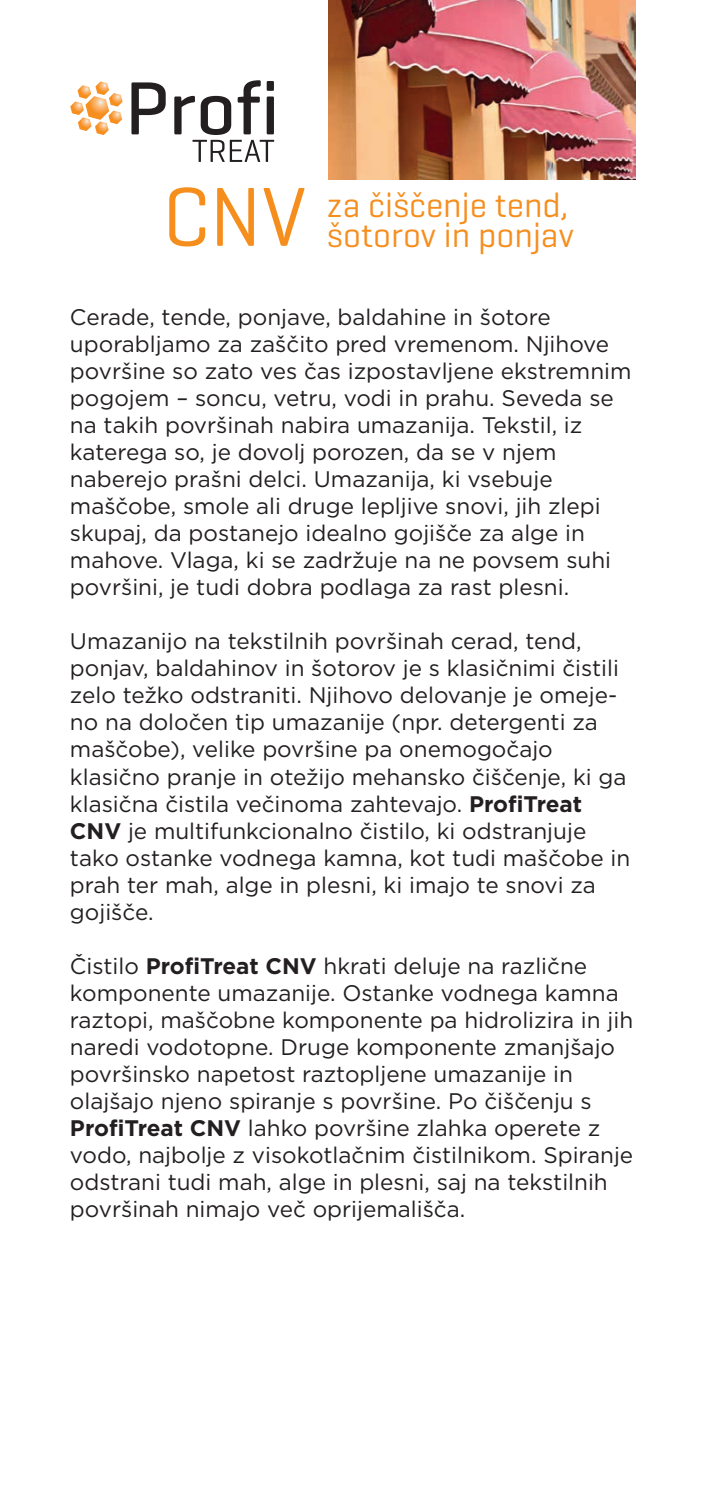
<style>
.page{position:relative;width:709px;height:1489px;background:#fff}
.page>*{position:absolute;margin:0;border:0;box-sizing:border-box;transform-origin:0 0}
.t1{font:85px "Geogrotesque";color:#f68e1e}
.t2{font:35px/30px "Geogrotesque";color:#f68e1e}
.t3{font:22.5px/27px "Gotham";color:#231f20}
.s1{font-weight:700}
</style>
<div class="page">
<img style="left:328px;top:1px;width:307px;height:178px">
<svg style="left:70px;top:81px;width:53px;height:54px"></svg>
<svg style="left:131px;top:82px;width:35px;height:52px"></svg>
<svg style="left:174px;top:80px;width:100px;height:82px"></svg>
<div style="left:267px;top:96px;width:7px;height:38px;background:#231f20"></div>
<div style="left:267px;top:81px;width:7px;height:10px;background:#231f20"></div>
<h1 class="t1" style="left:162px;top:164px;width:145px">CNV</h1>
<h2 class="t2" style="left:327px;top:189px;width:248px">za čiščenje tend, šotorov in ponjav</h2>
<p class="t3" style="left:70px;top:303px;width:563px">Cerade, tende, ponjave, baldahine in šotore uporabljamo za zaščito pred vremenom. Njihove površine so zato ves čas izpostavljene ekstremnim pogojem – soncu, vetru, vodi in prahu. Seveda se na takih površinah nabira umazanija. Tekstil, iz katerega so, je dovolj porozen, da se v njem naberejo prašni delci. Umazanija, ki vsebuje maščobe, smole ali druge lepljive snovi, jih zlepi skupaj, da postanejo idealno gojišče za alge in mahove. Vlaga, ki se zadržuje na ne povsem suhi površini, je tudi dobra podlaga za rast plesni.</p>
<p class="t3" style="left:70px;top:627px;width:562px">Umazanijo na tekstilnih površinah cerad, tend, ponjav, baldahinov in šotorov je s klasičnimi čistili zelo težko odstraniti. Njihovo delovanje je omeje&shy;no na določen tip umazanije (npr. detergenti za maščobe), velike površine pa onemogočajo klasično pranje in otežijo mehansko čiščenje, ki ga klasična čistila večinoma zahtevajo. <span class="s1">ProfiTreat CNV</span> je multifunkcionalno čistilo, ki odstranjuje tako ostanke vodnega kamna, kot tudi maščobe in prah ter mah, alge in plesni, ki imajo te snovi za gojišče.</p>
<p class="t3" style="left:70px;top:951px;width:565px">Čistilo <span class="s1">ProfiTreat CNV</span> hkrati deluje na različne komponente umazanije. Ostanke vodnega kamna raztopi, maščobne komponente pa hidrolizira in jih naredi vodotopne. Druge komponente zmanjšajo površinsko napetost raztopljene umazanije in olajšajo njeno spiranje s površine. Po čiščenju s <span class="s1">ProfiTreat CNV</span> lahko površine zlahka operete z vodo, najbolje z visokotlačnim čistilnikom. Spiranje odstrani tudi mah, alge in plesni, saj na tekstilnih površinah nimajo več oprijemališča.</p>
</div>
